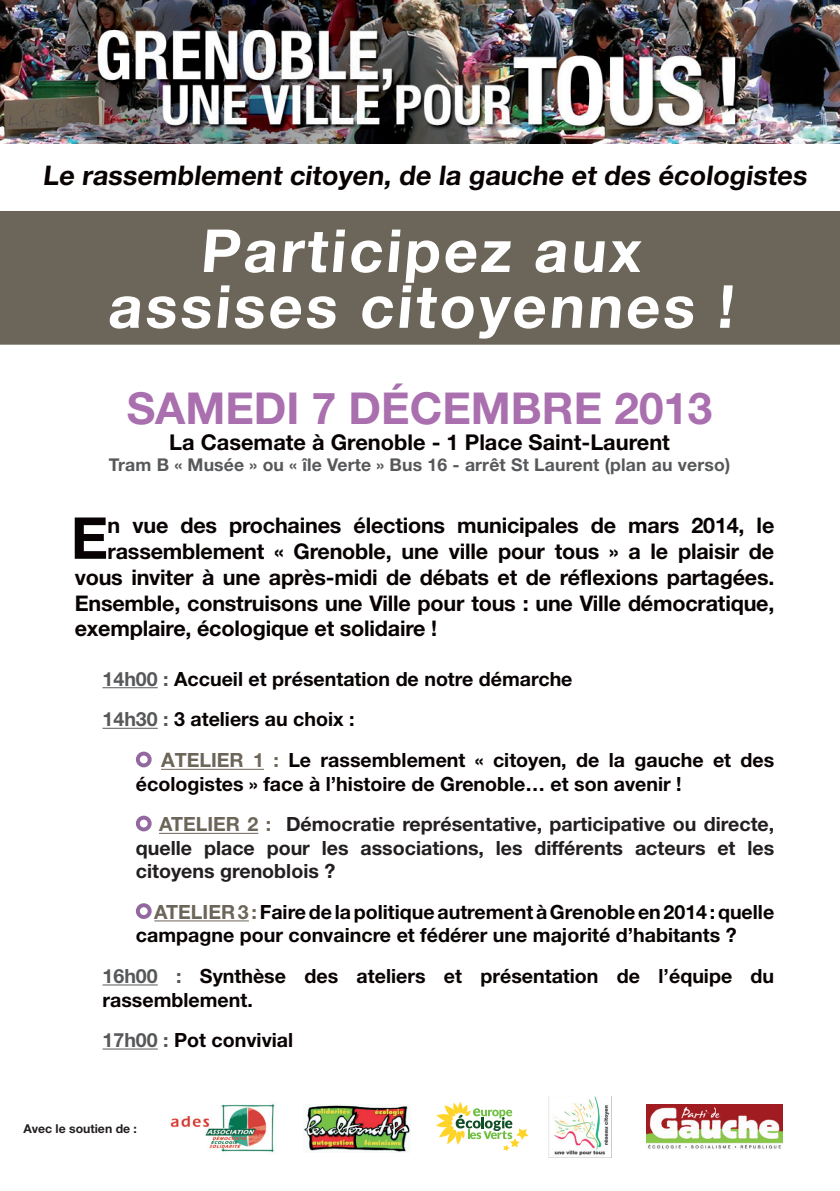
<style>
.page{position:relative;width:840px;height:1191px;background:#fff}
.page>*{position:absolute;margin:0;border:0;box-sizing:border-box;transform-origin:0 0}
.t1{font:700 59.4px/55.8px "Helvetica Neue";color:#fff;text-align:center}
.t2{font:700 57.8px "Helvetica Neue";color:#080302}
.t3{font:700 44px "Helvetica Neue";color:#a96fae}
.t4{font:700 27px "Helvetica Neue";color:#080302}
.t5{font:700 21.8px "Helvetica Neue";color:#080302}
.t6{font:700 21.6px "Helvetica Neue";letter-spacing:-.01em;color:#080302}
.t7{font:700 19.6px/23.6px "Helvetica Neue";color:#080302}
.t8{font:700 19.6px/23.6px "Helvetica Neue";color:#231f20;text-align:justify}
.t9{font:700 17.6px "Helvetica Neue";letter-spacing:.01em;color:#57585a}
.t10{font:700 12.2px "Helvetica Neue";color:#231f20}
.s1{color:#57585a}
.s2{font-size:20px;color:#6c6559}
.s3{color:#6c6559}
</style>
<div class="page">
<div style="left:0;top:211px;width:839px;height:134px;background:#6c6559"></div>
<hr style="left:102px;top:687px;width:56px;height:1px;background:#57585a">
<hr style="left:102px;top:728px;width:56px;height:1px;background:#57585a">
<svg style="left:161px;top:769px;width:14px;height:1px"></svg>
<hr style="left:175px;top:769px;width:89px;height:1px;background:#6c6559">
<hr style="left:159px;top:833px;width:99px;height:1px;background:#6c6559">
<hr style="left:154px;top:920px;width:95px;height:1px;background:#6c6559">
<hr style="left:102px;top:984px;width:56px;height:1px;background:#57585a">
<hr style="left:102px;top:1048px;width:56px;height:1px;background:#57585a">
<div style="left:136px;top:751px;width:15px;height:16px;border:4px solid #9368a0;border-radius:50%"></div>
<div style="left:136px;top:815px;width:15px;height:16px;border:4px solid #9368a0;border-radius:50%"></div>
<div style="left:136px;top:903px;width:15px;height:16px;border:4px solid #9368a0;border-radius:50%"></div>
<img style="left:0;top:0;width:839px;height:144px">
<img style="left:304px;top:1105px;width:106px;height:47px">
<img style="left:170px;top:1104px;width:105px;height:48px">
<svg style="left:436px;top:1102px;width:92px;height:49px"></svg>
<img style="left:548px;top:1096px;width:62px;height:61px">
<img style="left:646px;top:1104px;width:135px;height:45px">
<h3 class="t4" style="left:42px;top:159px;width:769px">Le rassemblement citoyen, de la gauche et des écologistes</h3>
<h1 class="t1" style="left:107px;top:222px;width:633px">Participez aux assises citoyennes !</h1>
<h3 class="t3" style="left:127px;top:381px;width:587px">Samedi 7 décembre 2013</h3>
<p class="t5" style="left:169px;top:429px;width:502px">La Casemate à Grenoble - 1 Place Saint-Laurent</p>
<p class="t9" style="left:109px;top:454px;width:622px">Tram B « Musée » ou « île Verte » Bus 16 - arrêt St Laurent (plan au verso)</p>
<h2 class="t2" style="left:71px;top:502px;width:39px">E</h2>
<p class="t6" style="left:108px;top:512px;width:668px">n vue des prochaines élections municipales de mars 2014, le</p>
<p class="t6" style="left:108px;top:538px;width:667px">rassemblement « Grenoble, une ville pour tous » a le plaisir de</p>
<p class="t6" style="left:75px;top:563px;width:700px">vous inviter à une après-midi de débats et de réflexions partagées.</p>
<p class="t6" style="left:75px;top:589px;width:700px">Ensemble, construisons une Ville pour tous : une Ville démocratique,</p>
<p class="t6" style="left:75px;top:615px;width:364px">exemplaire, écologique et solidaire !</p>
<p class="t7" style="left:102px;top:658px;width:471px;line-height:40.6px"><span class="s1">14h00 :</span> Accueil et présentation de notre démarche<br><span class="s1">14h30 :</span> 3 ateliers au choix :</p>
<p class="t7" style="left:136px;top:748px;width:639px;text-indent:25px"><span class="s2">A</span><span class="s3">telier 1 :</span> Le rassemblement « citoyen, de la gauche et des écologistes » face à l’histoire de Grenoble… et son avenir !</p>
<p class="t8" style="left:136px;top:812px;width:639px;text-indent:23px"><span class="s3">Atelier 2 :</span> Démocratie représentative, participative ou directe, quelle place pour les associations, les différents acteurs et les citoyens grenoblois ?</p>
<p class="t7" style="left:136px;top:899px;width:639px;text-indent:18px"><span class="s3">Atelier 3:</span>Faire de la politique autrement à Grenoble en 2014: quelle campagne pour convaincre et fédérer une majorité d’habitants ?</p>
<p class="t7" style="left:102px;top:963px;width:672px"><span class="s1">16h00 :</span> Synthèse des ateliers et présentation de l’équipe du rassemblement.</p>
<p class="t7" style="left:102px;top:1027px;width:192px"><span class="s1">17h00 :</span> Pot convivial</p>
<p class="t10" style="left:24px;top:1121px;width:115px">Avec le soutien de :</p>
</div>
